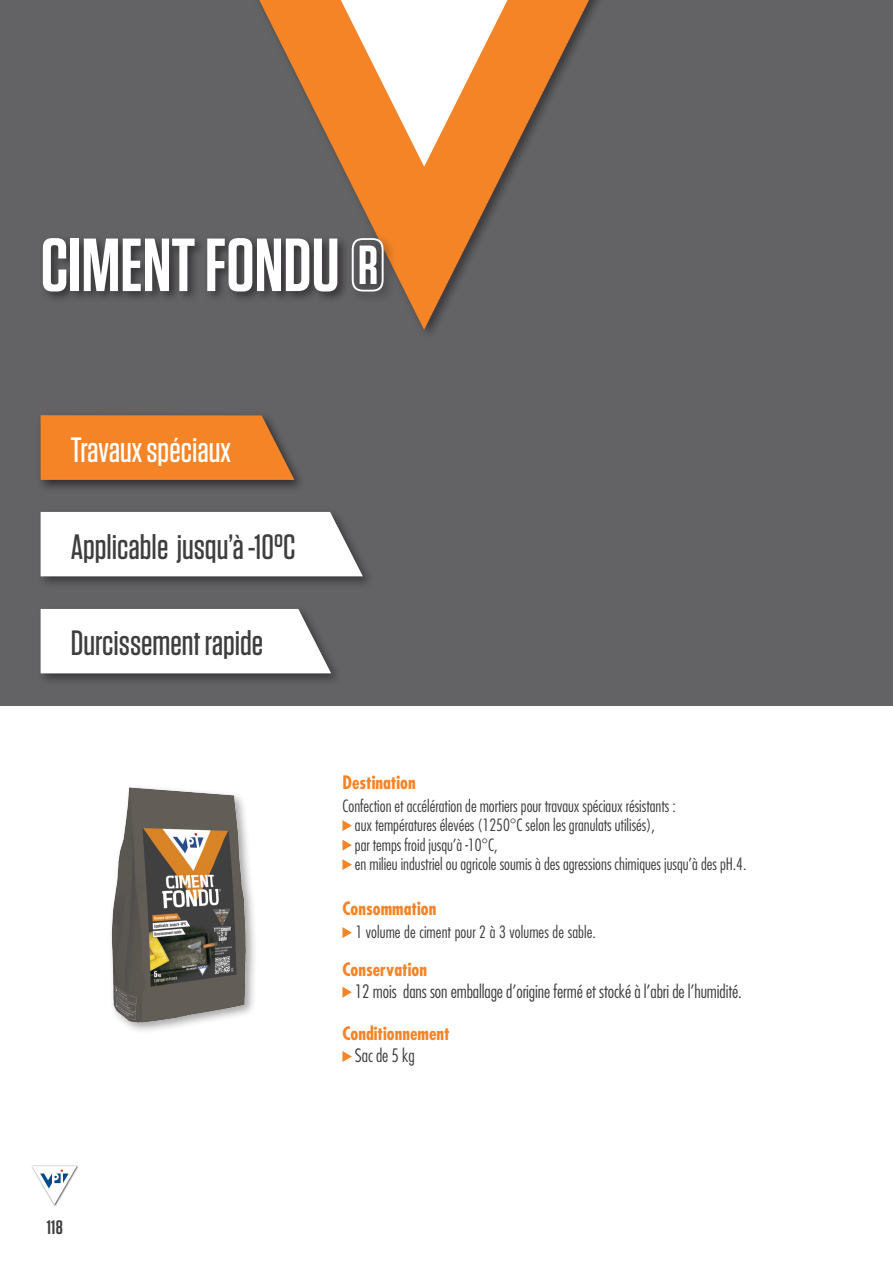
<style>
.page{position:relative;width:893px;height:1263px;background:#fff}
.page>*{position:absolute;margin:0;border:0;box-sizing:border-box;transform-origin:0 0}
.t1{font:600 75px "Tungsten";color:#fff}
.t2{font:500 35.1px "Tungsten";color:#3e3e3f}
.t3{font:500 35.1px "Tungsten";color:#fff}
.t4{font:600 19.5px "Tungsten";color:#3e3e3f}
.Texte{font:300 condensed 18px "Futura Std";letter-spacing:-.005em;color:#3e3e3f}
.t5{font:700 condensed 18px "Futura Std";color:#f58427}
.Texte-2{font:300 condensed 16.5px "Futura Std";color:#3e3e3f}
</style>
<div class="page">
<div style="left:0;top:0;width:893px;height:706px;background:#636366"></div>
<svg style="left:259px;top:0;width:330px;height:330px"></svg>
<img style="left:32px;top:1165px;width:47px;height:41px">
<svg style="left:32px;top:1166px;width:45px;height:38px"></svg>
<div style="left:37px;top:411px;width:269px;height:81px;background:#231f20;opacity:.75"></div>
<svg style="left:37px;top:415px;width:257px;height:65px;background:#e8802b"></svg>
<div style="left:37px;top:508px;width:337px;height:81px;background:#231f20;opacity:.6"></div>
<div style="left:37px;top:512px;width:326px;height:64px;background:#fff"></div>
<div style="left:37px;top:605px;width:305px;height:81px;background:#231f20;opacity:.6"></div>
<div style="left:37px;top:609px;width:294px;height:64px;background:#fff"></div>
<div style="left:39px;top:234px;width:357px;height:70px;background:#231f20;opacity:.75"></div>
<svg style="left:342px;top:927px;width:10px;height:11px"></svg>
<svg style="left:342px;top:987px;width:10px;height:11px"></svg>
<svg style="left:342px;top:1051px;width:10px;height:11px"></svg>
<svg style="left:342px;top:820px;width:10px;height:11px"></svg>
<svg style="left:342px;top:840px;width:10px;height:10px"></svg>
<svg style="left:342px;top:859px;width:10px;height:11px"></svg>
<img style="left:111px;top:787px;width:144px;height:244px">
<svg style="left:341px;top:0;width:166px;height:167px;background:#f9c193"></svg>
<p class="t1" style="left:41px;top:225px;width:347px">CIMENT FONDU ®</p>
<p class="t3" style="left:71px;top:431px;width:162px">Travaux spéciaux</p>
<p class="t2" style="left:71px;top:528px;width:226px">Applicable jusqu’à -10°C</p>
<p class="t2" style="left:71px;top:625px;width:194px">Durcissement rapide</p>
<p class="t4" style="left:47px;top:1217px;width:18px">118</p>
<p class="t5" style="left:342px;top:771px;width:75px">Destination</p>
<p class="Texte-2" style="left:342px;top:796px;width:335px">Confection et accélération de mortiers pour travaux spéciaux résistants :</p>
<p class="Texte-2" style="left:355px;top:815px;width:301px">aux températures élevées (1250°C selon les granulats utilisés),</p>
<p class="Texte-2" style="left:355px;top:835px;width:144px">par temps froid jusqu’à -10°C,</p>
<p class="Texte-2" style="left:355px;top:854px;width:393px">en milieu industriel ou agricole soumis à des agressions chimiques jusqu’à des pH.4.</p>
<p class="t5" style="left:342px;top:897px;width:95px">Consommation</p>
<p class="Texte-2" style="left:355px;top:922px;width:242px">1 volume de ciment pour 2 à 3 volumes de sable.</p>
<p class="t5" style="left:342px;top:958px;width:86px">Conservation</p>
<p class="Texte" style="left:355px;top:980px;width:388px">12 mois dans son emballage d’origine fermé et stocké à l’abri de l’humidité.</p>
<p class="t5" style="left:342px;top:1022px;width:109px">Conditionnement</p>
<p class="Texte" style="left:355px;top:1045px;width:61px">Sac de 5 kg</p>
</div>
